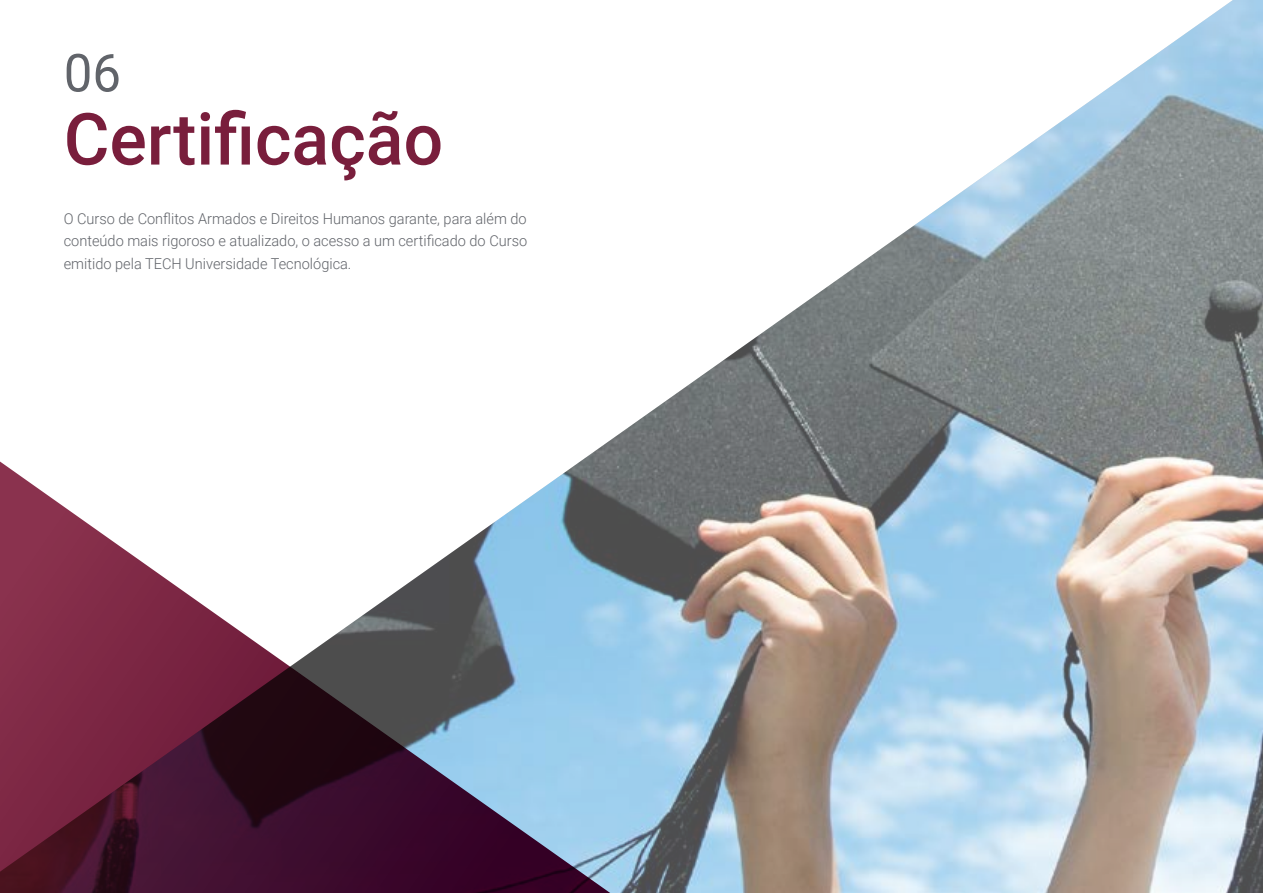
<style>
.page{position:relative;width:1263px;height:893px;background:#fff}
.page>*{position:absolute;margin:0;border:0;box-sizing:border-box;transform-origin:0 0}
.t1{font:500 72px "Roboto";color:#791e3c}
.t2{font:52.5px "Roboto";color:#61646a}
.t3{font:300 15px/22.5px "Roboto";color:#61646a;text-align:justify}
</style>
<div class="page">
<img style="left:602px;top:0;width:661px;height:893px">
<svg style="left:0;top:446px;width:640px;height:447px"></svg>
<h2 class="t2" style="left:64px;top:36px;width:59px">06</h2>
<h1 class="t1" style="left:64px;top:89px;width:381px">Certificação</h1>
<p class="t3" style="left:64px;top:207px;width:465px">O Curso de Conflitos Armados e Direitos Humanos garante, para além do conteúdo mais rigoroso e atualizado, o acesso a um certificado do Curso emitido pela TECH Universidade Tecnológica.</p>
</div>
